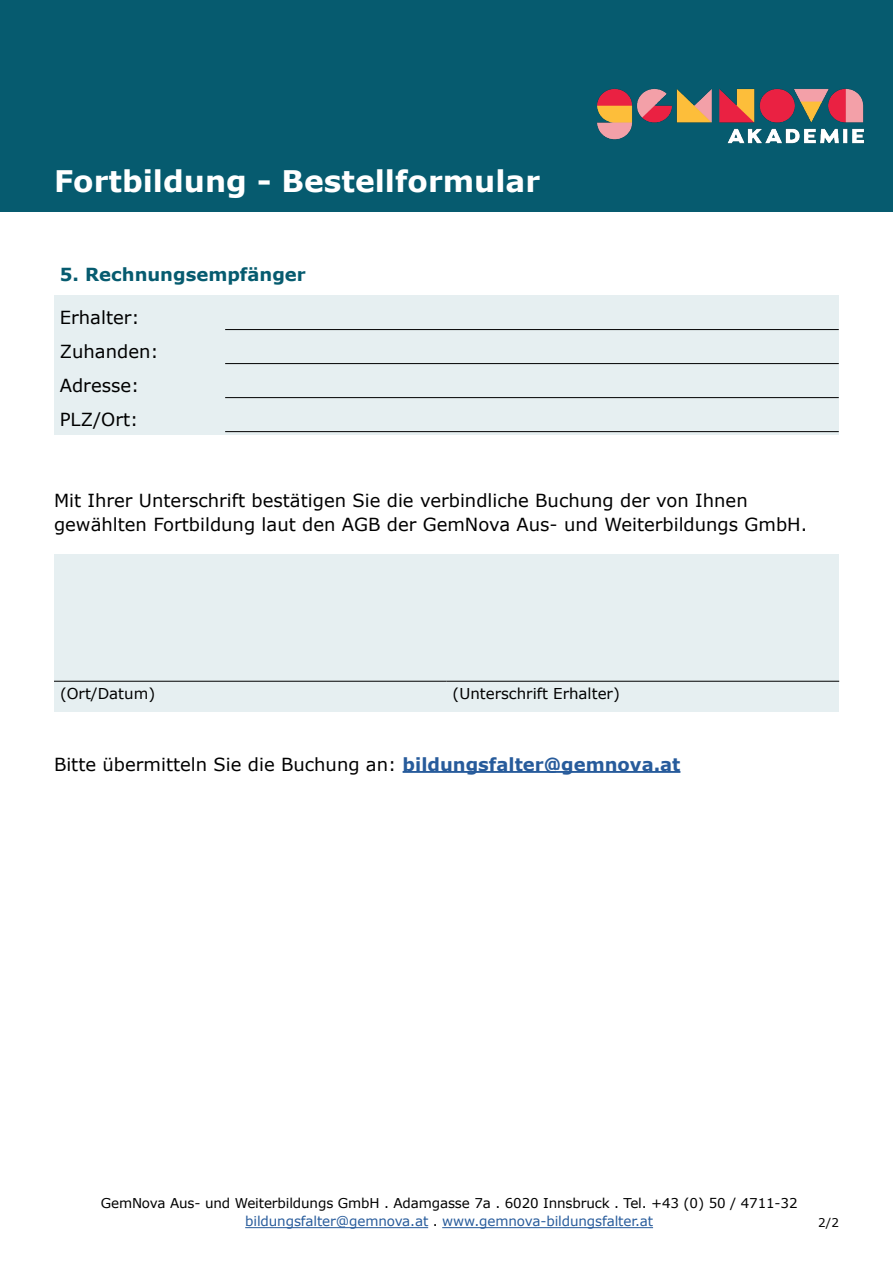
<style>
.page{position:relative;width:893px;height:1263px;background:#fff}
.page>*{position:absolute;margin:0;border:0;box-sizing:border-box;transform-origin:0 0}
.t1{font:700 29.7px "Verdana";color:#fff}
.t2{font:18px/34px "Verdana";color:#000}
.t3{font:700 18px "Verdana";color:#065b6f}
.t4{font:15px "Verdana";color:#000}
.t5{font:13.5px/18px "Verdana";letter-spacing:-.01em;color:#000;text-align:center}
.t6{font:12px "Verdana";color:#000}
.s1{font-weight:700;color:#275b9b}
.s2{color:#275b9b}
</style>
<div class="page">
<div style="left:0;top:0;width:893px;height:212px;background:#065b6f"></div>
<img style="left:597px;top:88px;width:268px;height:56px">
<div style="left:54px;top:554px;width:785px;height:157px;background:#e6eff1"></div>
<div style="left:54px;top:296px;width:785px;height:139px;background:#e6eff1"></div>
<hr style="left:54px;top:681px;width:393px;height:1px;background:#000">
<hr style="left:447px;top:681px;width:392px;height:1px;background:#000">
<hr style="left:403px;top:771px;width:277px;height:2px;background:#275b9b">
<hr style="left:225px;top:329px;width:614px;height:1px;background:#000">
<hr style="left:225px;top:363px;width:614px;height:1px;background:#000">
<hr style="left:225px;top:397px;width:614px;height:1px;background:#000">
<hr style="left:225px;top:431px;width:614px;height:1px;background:#000">
<hr style="left:245px;top:1227px;width:183px;height:1px;background:#275b9b">
<hr style="left:442px;top:1227px;width:211px;height:1px;background:#275b9b">
<h1 class="t1" style="left:54px;top:160px;width:488px">Fortbildung - Bestellformular</h1>
<p class="t3" style="left:60px;top:262px;width:248px">5. Rechnungsempfänger</p>
<p class="t2" style="left:60px;top:300px;width:100px">Erhalter:<br>Zuhanden:<br>Adresse:<br>PLZ/Ort:</p>
<p class="t2" style="left:54px;top:488px;width:755px;line-height:24px">Mit Ihrer Unterschrift bestätigen Sie die verbindliche Buchung der von Ihnen gewählten Fortbildung laut den AGB der GemNova Aus- und Weiterbildungs GmbH.</p>
<p class="t4" style="left:60px;top:683px;width:97px">(Ort/Datum)</p>
<p class="t4" style="left:453px;top:683px;width:169px">(Unterschrift Erhalter)</p>
<p class="t2" style="left:54px;top:747px;width:628px">Bitte übermitteln Sie die Buchung an: <span class="s1">bildungsfalter@gemnova.at</span></p>
<p class="t5" style="left:101px;top:1194px;width:698px">GemNova Aus- und Weiterbildungs GmbH . Adamgasse 7a . 6020 Innsbruck . Tel. +43 (0) 50 / 4711-32 <span class="s2">bildungsfalter@gemnova.at</span> . <span class="s2">www.gemnova-bildungsfalter.at</span></p>
<p class="t6" style="left:818px;top:1214px;width:22px">2/2</p>
</div>
